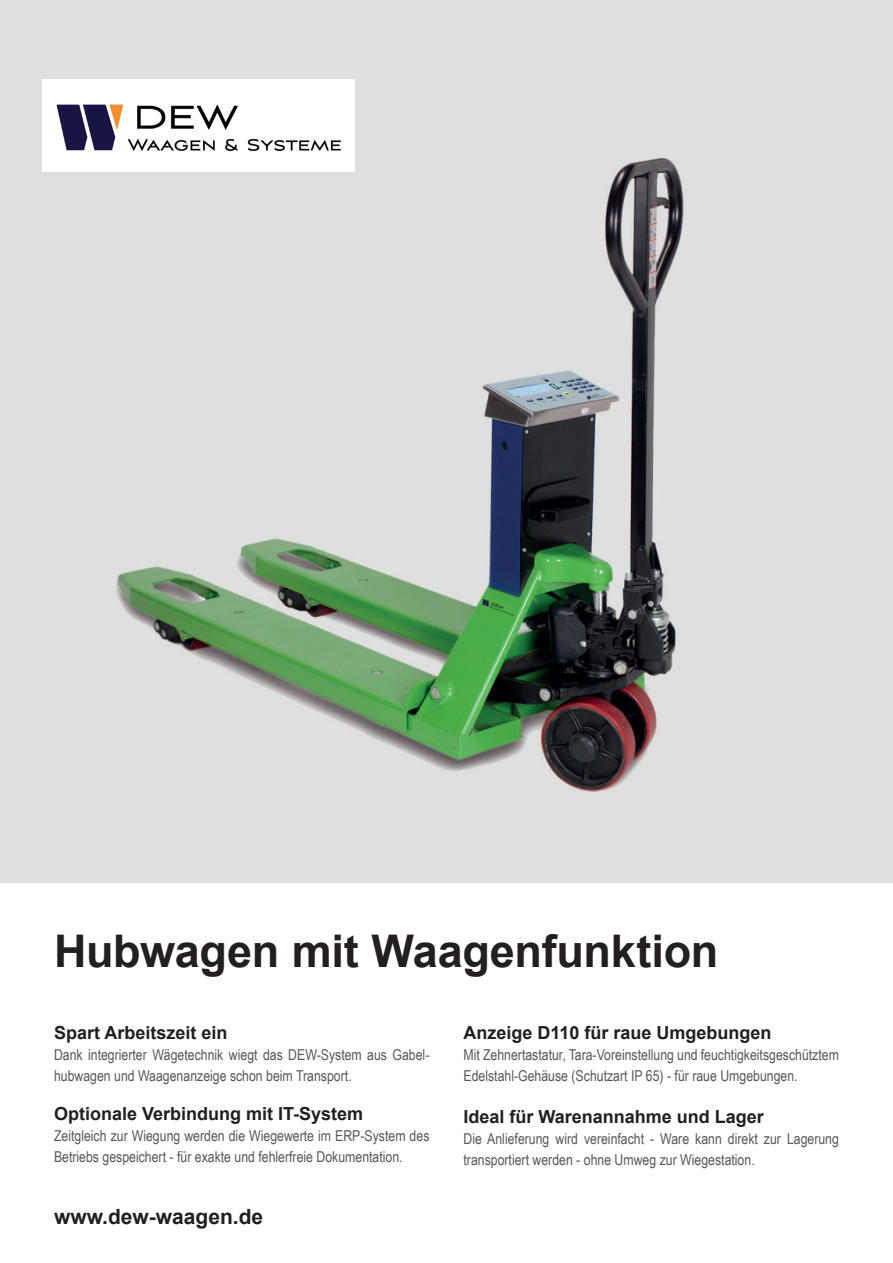
<style>
.page{position:relative;width:893px;height:1263px;background:#fff}
.page>*{position:absolute;margin:0;border:0;box-sizing:border-box;transform-origin:0 0}
.t1{font:700 45px "Arial";letter-spacing:-.005em;color:#231f20}
.t2{font:700 21px "Arial";color:#231f20}
.t3{font:700 18px "Arial";color:#231f20}
.t4{font:15px/21px "Arial Narrow";color:#57585a}
</style>
<div class="page">
<img style="left:0;top:0;width:893px;height:882px">
<div style="left:43px;top:79px;width:312px;height:93px;background:#fff"></div>
<img style="left:56px;top:104px;width:285px;height:48px">
<p class="t1" style="left:54px;top:922px;width:666px">Hubwagen mit Waagenfunktion</p>
<p class="t3" style="left:54px;top:1021px;width:175px">Spart Arbeitszeit ein</p>
<p class="t4" style="left:54px;top:1044px;width:377px">Dank integrierter Wägetechnik wiegt das DEW-System aus Gabel&shy;hubwagen und Waagenanzeige schon beim Transport.</p>
<p class="t3" style="left:54px;top:1102px;width:311px">Optionale Verbindung mit IT-System</p>
<p class="t4" style="left:54px;top:1125px;width:377px">Zeitgleich zur Wiegung werden die Wiegewerte im ERP-System des<br>Betriebs gespeichert - für exakte und fehlerfreie Dokumentation.</p>
<p class="t2" style="left:54px;top:1203px;width:211px">www.dew-waagen.de</p>
<p class="t3" style="left:463px;top:1021px;width:310px">Anzeige D110 für raue Umgebungen</p>
<p class="t4" style="left:463px;top:1044px;width:377px">Mit Zehnertastatur, Tara-Voreinstellung und feuchtigkeitsgeschütztem<br>Edelstahl-Gehäuse (Schutzart IP 65) - für raue Umgebungen.</p>
<p class="t3" style="left:463px;top:1105px;width:302px">Ideal für Warenannahme und Lager</p>
<p class="t4" style="left:463px;top:1128px;width:377px">Die Anlieferung wird vereinfacht - Ware kann direkt zur Lagerung transportiert werden - ohne Umweg zur Wiegestation.</p>
</div>
